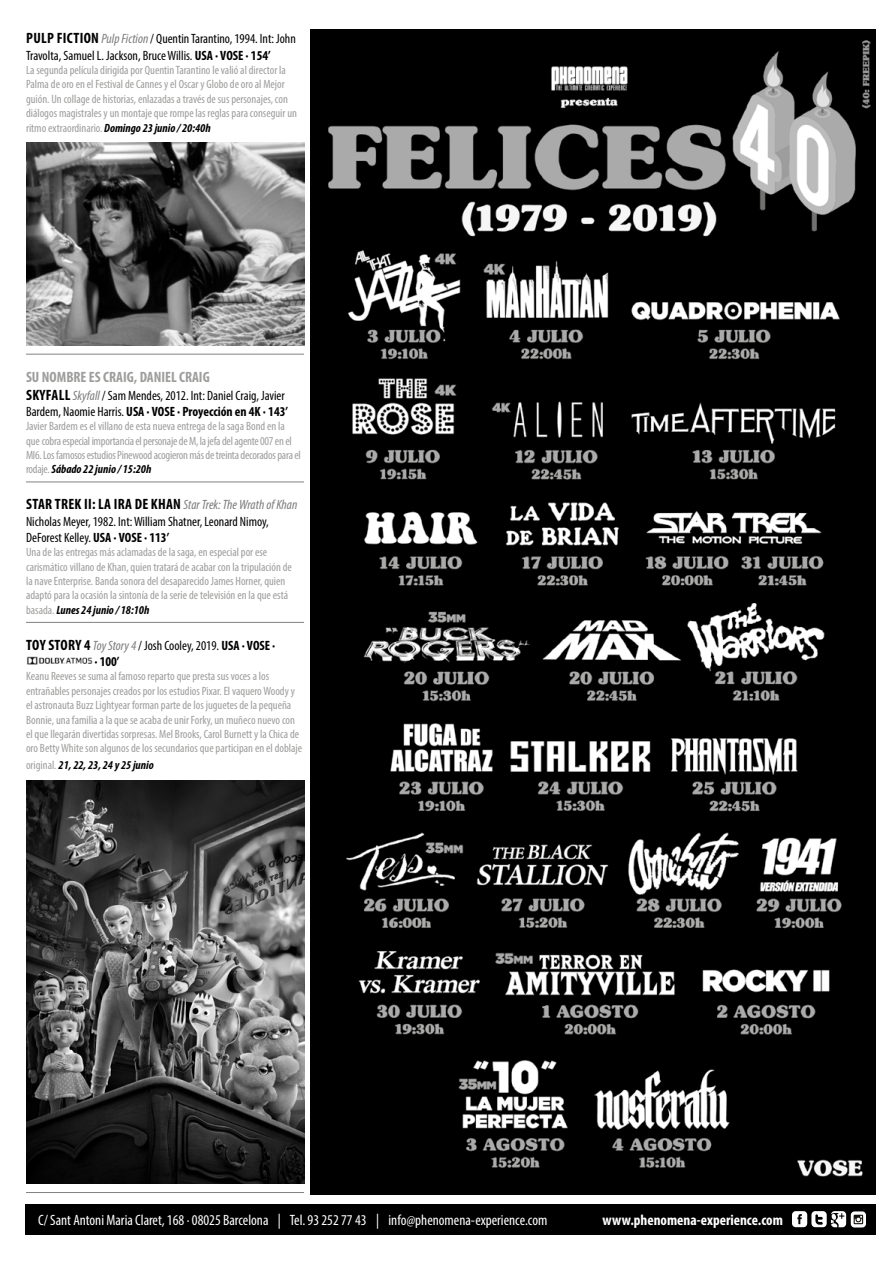
<style>
.page{position:relative;width:893px;height:1263px;background:#fff}
.page>*{position:absolute;margin:0;border:0;box-sizing:border-box;transform-origin:0 0}
.t1{font:condensed 15px "Myriad Pro";color:#fff}
.t2{font:700 condensed 15px "Myriad Pro";color:#fff}
.t3{font:700 condensed 15px "Myriad Pro";color:#9d9d9c}
.t4{font:condensed 13.5px/16.2px "Myriad Pro";color:#000}
.t5{font:condensed 12px/14.4px "Myriad Pro";color:#9d9d9c}
.t6{font:condensed 12px/14.4px "Myriad Pro";letter-spacing:-.02em;color:#9d9d9c}
.t7{font:italic 700 condensed 12px "Myriad Pro";color:#000}
.s1{font-weight:700;font-size:15px}
.s2{font-style:italic;color:#7c7b7b}
.s3{font-weight:700}
.s4{font-weight:700;font-style:italic;color:#000}
.s5{font-weight:400;font-style:normal;color:#9d9d9c}
</style>
<div class="page">
<img style="left:26px;top:143px;width:278px;height:202px">
<hr style="left:26px;top:354px;width:278px;height:1px;background:#000">
<hr style="left:26px;top:482px;width:278px;height:1px;background:#000">
<hr style="left:26px;top:622px;width:278px;height:1px;background:#000">
<img style="left:26px;top:656px;width:66px;height:9px">
<img style="left:26px;top:780px;width:278px;height:404px">
<hr style="left:26px;top:1192px;width:278px;height:1px;background:#000">
<div style="left:26px;top:1204px;width:850px;height:30px;background:#000"></div>
<svg style="left:792px;top:1211px;width:54px;height:16px"></svg>
<svg style="left:851px;top:1211px;width:15px;height:16px"></svg>
<svg style="left:854px;top:1215px;width:9px;height:9px"></svg>
<img style="left:310px;top:30px;width:566px;height:1165px">
<p class="t4" style="left:26px;top:31px;width:271px"><span class="s1">PULP FICTION</span> <span class="s2">Pulp Fiction</span> / Quentin Tarantino, 1994. Int: John<br>Travolta, Samuel L. Jackson, Bruce Willis. <span class="s3">USA · VOSE · 154’</span></p>
<p class="t5" style="left:26px;top:63px;width:272px">La segunda película dirigida por Quentin Tarantino le valió al director la Palma de oro en el Festival de Cannes y el Oscar y Globo de oro al Mejor guión. Un collage de historias, enlazadas a través de sus personajes, con diálogos magistrales y un montaje que rompe las reglas para conseguir un ritmo extraordinario. <span class="s4">Domingo 23 junio / 20:40h</span></p>
<p class="t3" style="left:26px;top:367px;width:185px">SU NOMBRE ES CRAIG, DANIEL CRAIG</p>
<p class="t4" style="left:26px;top:387px;width:264px"><span class="s1">SKYFALL</span> <span class="s2">Skyfall</span> / Sam Mendes, 2012. Int: Daniel Craig, Javier<br>Bardem, Naomie Harris. <span class="s3">USA · VOSE · Proyección en 4K · 143’</span></p>
<p class="t6" style="left:26px;top:419px;width:276px">Javier Bardem es el villano de esta nueva entrega de la saga Bond en la que cobra especial importancia el personaje de M, la jefa del agente 007 en el MI6. Los famosos estudios Pinewood acogieron más de treinta decorados para el rodaje. <span class="s4">Sábado 22 junio / 15:20h</span></p>
<p class="t4" style="left:26px;top:497px;width:273px"><span class="s1">STAR TREK II: LA IRA DE KHAN</span> <span class="s2">Star Trek: The Wrath of Khan<br></span>Nicholas Meyer, 1982. Int: William Shatner, Leonard Nimoy,<br>DeForest Kelley. <span class="s3">USA · VOSE · 113’</span></p>
<p class="t5" style="left:26px;top:545px;width:267px">Una de las entregas más aclamadas de la saga, en especial por ese carismático villano de Khan, quien tratará de acabar con la tripulación de la nave Enterprise. Banda sonora del desaparecido James Horner, quien adaptó para la ocasión la sintonía de la serie de televisión en la que está basada. <span class="s4">Lunes 24 junio / 18:10h</span></p>
<p class="t4" style="left:94px;top:637px;width:183px;text-indent:-68px"><span class="s1">TOY STORY 4</span> <span class="s2">Toy Story 4</span> / Josh Cooley, 2019. <span class="s3">USA · VOSE · · 100’</span></p>
<p class="t5" style="left:26px;top:669px;width:278px">Keanu Reeves se suma al famoso reparto que presta sus voces a los entrañables personajes creados por los estudios Pixar. El vaquero Woody y el astronauta Buzz Lightyear forman parte de los juguetes de la pequeña Bonnie, una familia a la que se acaba de unir Forky, un muñeco nuevo con el que llegarán divertidas sorpresas. Mel Brooks, Carol Burnett y la Chica de oro Betty White son algunos de los secundarios que participan en el doblaje</p>
<p class="t7" style="left:26px;top:757px;width:129px"><span class="s5">original.</span> 21, 22, 23, 24 y 25 junio</p>
<p class="t1" style="left:38px;top:1211px;width:511px">C/ Sant Antoni Maria Claret, 168 · 08025 Barcelona | Tel. 93 252 77 43 | info@phenomena-experience.com</p>
<p class="t2" style="left:602px;top:1210px;width:182px">www.phenomena-experience.com</p>
</div>
